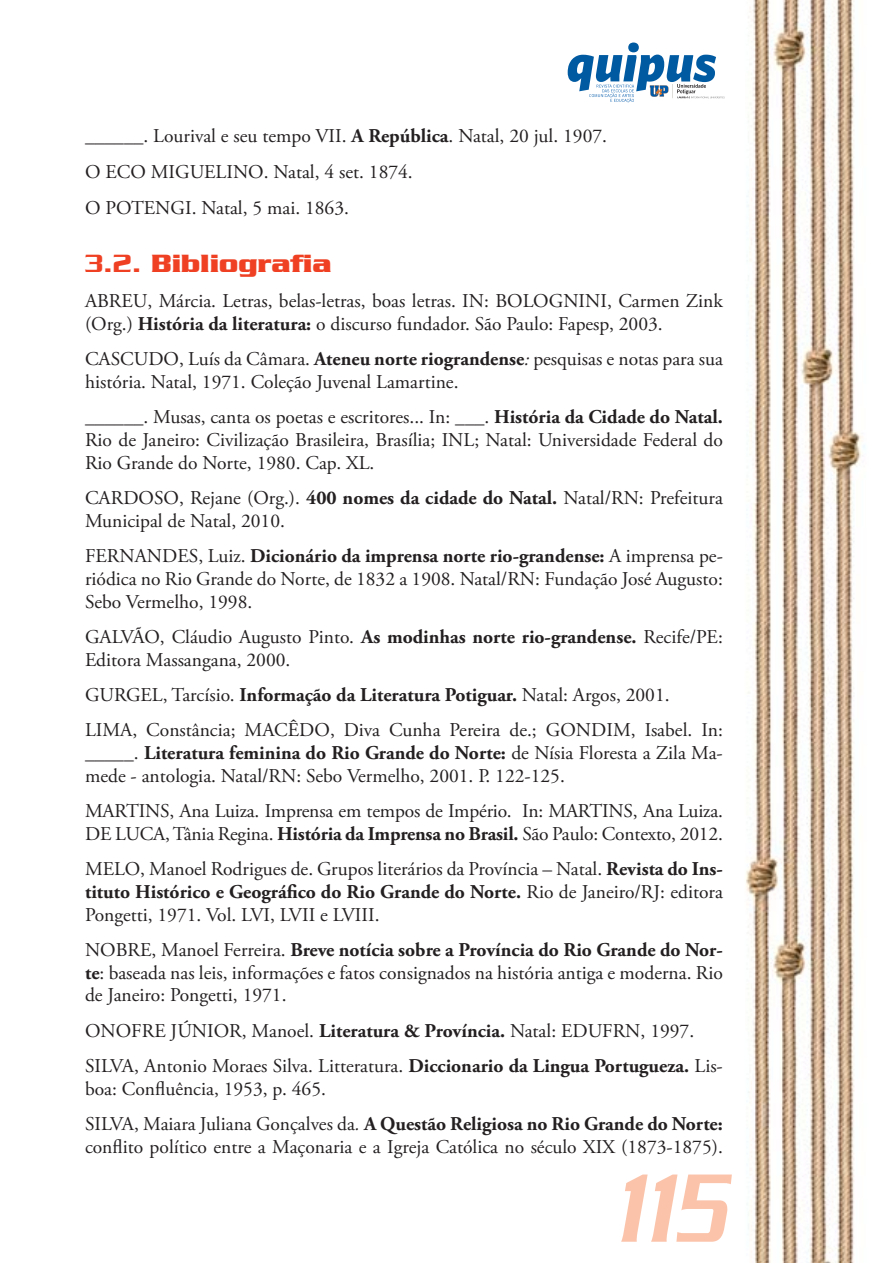
<style>
.page{position:relative;width:893px;height:1263px;background:#fff}
.page>*{position:absolute;margin:0;border:0;box-sizing:border-box;transform-origin:0 0}
.t1{font:italic 500 105px "Serpentine Std";color:#fbc4aa;scale:.7 1}
.t2{font:700 27px "Serpentine Std";color:#ef4023}
.t3{font:19.5px/22.6px "Adobe Garamond Pro";color:#231f20}
.s1{font-weight:700}
.s2{font-weight:500}
.s3{font-style:italic}
</style>
<div class="page">
<img style="left:567px;top:0;width:298px;height:1263px">
<svg style="left:568px;top:43px;width:157px;height:60px"></svg>
<p class="t3" style="left:85px;top:119px;width:523px;line-height:36.2px">______. Lourival e seu tempo VII. <span class="s1">A República</span>. Natal, 20 jul. 1907.<br>O ECO MIGUELINO. Natal, 4 set. 1874.<br>O POTENGI. Natal, 5 mai. 1863.</p>
<h2 class="t2" style="left:85px;top:255px;width:248px"><span class="s2">3.2.</span> Bibliografia</h2>
<p class="t3" style="left:85px;top:292px;width:639px">ABREU, Márcia. Letras, belas-letras, boas letras. IN: BOLOGNINI, Carmen Zink (Org.) <span class="s1">História da literatura:</span> o discurso fundador. São Paulo: Fapesp, 2003.</p>
<p class="t3" style="left:85px;top:350px;width:639px">CASCUDO, Luís da Câmara. <span class="s1">Ateneu norte riograndense</span><span class="s3">:</span> pesquisas e notas para sua história. Natal, 1971. Coleção Juvenal Lamartine.</p>
<p class="t3" style="left:85px;top:408px;width:639px;text-align:justify">______. Musas, canta os poetas e escritores... In: ___. <span class="s1">História da Cidade do Natal.<br></span>Rio de Janeiro: Civilização Brasileira, Brasília; INL; Natal: Universidade Federal do Rio Grande do Norte, 1980. Cap. XL.</p>
<p class="t3" style="left:85px;top:488px;width:639px">CARDOSO, Rejane (Org.). <span class="s1">400 nomes da cidade do Natal.</span> Natal/RN: Prefeitura<br>Municipal de Natal, 2010.</p>
<p class="t3" style="left:85px;top:546px;width:639px;text-align:justify">FERNANDES, Luiz. <span class="s1">Dicionário da imprensa norte rio-grandense:</span> A imprensa pe&shy;riódica no Rio Grande do Norte, de 1832 a 1908. Natal/RN: Fundação José Augusto:<br>Sebo Vermelho, 1998.</p>
<p class="t3" style="left:85px;top:627px;width:639px">GALVÃO, Cláudio Augusto Pinto. <span class="s1">As modinhas norte rio-grandense.</span> Recife/PE:<br>Editora Massangana, 2000.</p>
<p class="t3" style="left:85px;top:679px;width:639px;line-height:35.4px">GURGEL, Tarcísio. <span class="s1">Informação da Literatura Potiguar.</span> Natal: Argos, 2001.<br>LIMA, Constância; MACÊDO, Diva Cunha Pereira de.; GONDIM, Isabel. In:</p>
<p class="t3" style="left:85px;top:743px;width:639px">_____. <span class="s1">Literatura feminina do Rio Grande do Norte:</span> de Nísia Floresta a Zila Ma&shy;mede - antologia. Natal/RN: Sebo Vermelho, 2001. P. 122-125.</p>
<p class="t3" style="left:85px;top:801px;width:639px">MARTINS, Ana Luiza. Imprensa em tempos de Império. In: MARTINS, Ana Luiza.<br>DE LUCA, Tânia Regina. <span class="s1">História da Imprensa no Brasil.</span> São Paulo: Contexto, 2012.</p>
<p class="t3" style="left:85px;top:859px;width:639px;text-align:justify">MELO, Manoel Rodrigues de. Grupos literários da Província – Natal. <span class="s1">Revista do Ins&shy;tituto Histórico e Geográfico do Rio Grande do Norte.</span> Rio de Janeiro/RJ: editora Pongetti, 1971. Vol. LVI, LVII e LVIII.</p>
<p class="t3" style="left:85px;top:940px;width:639px;text-align:justify">NOBRE, Manoel Ferreira. <span class="s1">Breve notícia sobre a Província do Rio Grande do Nor&shy;te</span>: baseada nas leis, informações e fatos consignados na história antiga e moderna. Rio de Janeiro: Pongetti, 1971.</p>
<p class="t3" style="left:85px;top:1014px;width:639px;line-height:35.4px">ONOFRE JÚNIOR, Manoel. <span class="s1">Literatura &amp; Província.</span> Natal: EDUFRN, 1997.<br>SILVA, Antonio Moraes Silva. Litteratura. <span class="s1">Diccionario da Lingua Portugueza.</span> Lis-</p>
<p class="t3" style="left:85px;top:1072px;width:639px;line-height:35.4px">boa: Confluência, 1953, p. 465.<br>SILVA, Maiara Juliana Gonçalves da<span class="s3">.</span> <span class="s1">A Questão Religiosa no Rio Grande do Norte:</span></p>
<p class="t3" style="left:85px;top:1137px;width:639px">conflito político entre a Maçonaria e a Igreja Católica no século XIX (1873-1875).</p>
<h1 class="t1" style="left:613px;top:1176px;width:161px">115</h1>
</div>
